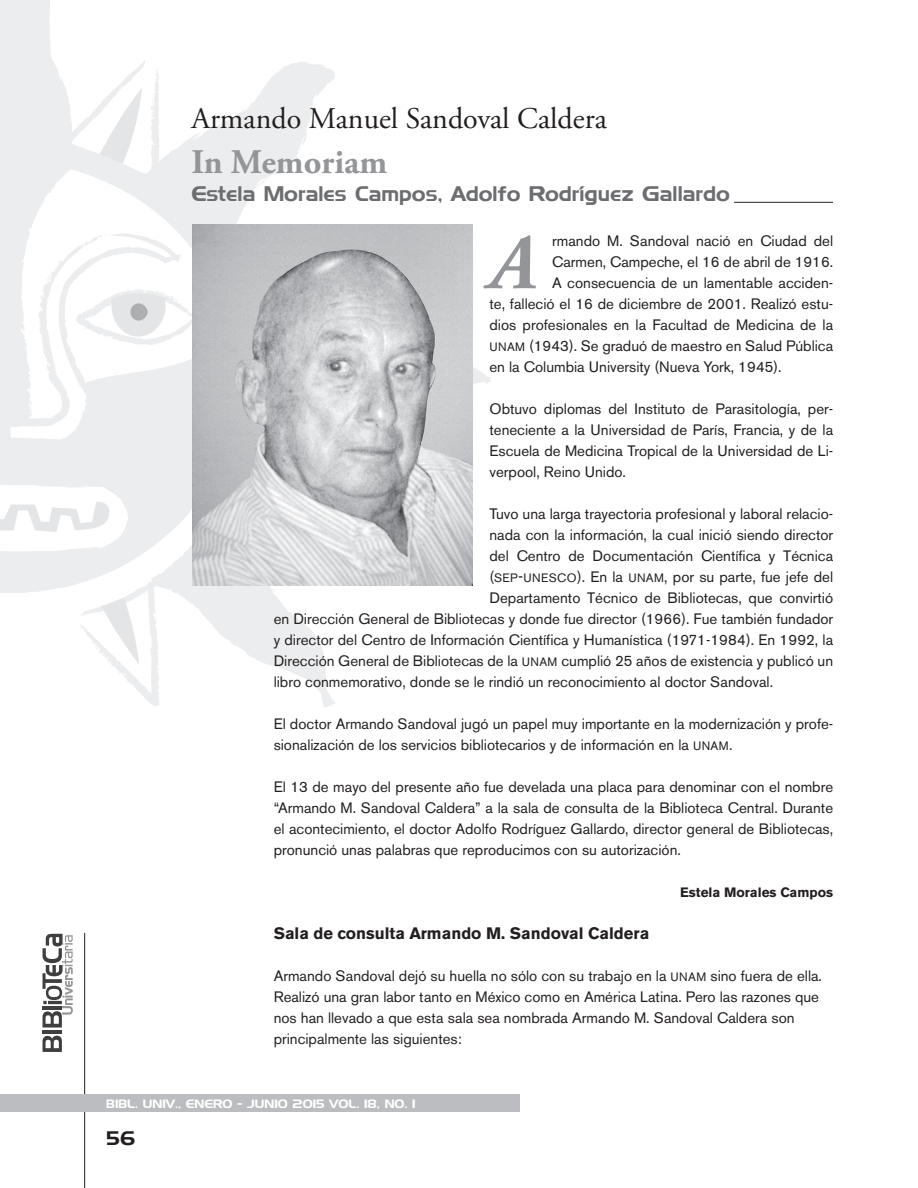
<style>
.page{position:relative;width:918px;height:1188px;background:#fff}
.page>*{position:absolute;margin:0;border:0;box-sizing:border-box;transform-origin:0 0}
.CUERPO_-_español{font:italic 700 78.3px "Adobe Garamond Pro";color:#939598}
.TITULO_-_parte_grand{font:700 34.5px "Adobe Garamond Pro";color:#939598}
.TITULO_-_parte_chica{font:30px "Adobe Garamond Pro";color:#231f20}
.Autor{font:21px "Denmark";color:#6c6d70}
.t1{font:19.5px "Denmark";color:#231f20}
.Subtitulo_1{font:700 16.5px "Akzidenz Grotesk BE";color:#231f20}
.CUERPO_-_español-2{font:15px/21px "Akzidenz Grotesk BE";color:#231f20;text-align:justify}
.Subtitulo_1-2{font:15px/21px "Akzidenz Grotesk BE";color:#231f20}
.CUERPO_-_autor{font:700 13.5px "Akzidenz Grotesk BE";color:#231f20}
.t2{font:12px "Denmark";color:#fff}
.s1{font-size:12.15px}
.s2{font-size:17.25px}
</style>
<div class="page">
<svg style="left:0;top:0;width:491px;height:586px"></svg>
<svg style="left:0;top:60px;width:349px;height:648px"></svg>
<svg style="left:43px;top:1036px;width:19px;height:16px"></svg>
<hr style="left:43px;top:1030px;width:19px;height:4px;background:#3e3e3f">
<svg style="left:43px;top:934px;width:30px;height:94px"></svg>
<hr style="left:84px;top:933px;width:1px;height:255px;background:#231f20">
<div style="left:0;top:1094px;width:519px;height:17px;background:#bcbdc0"></div>
<img style="left:193px;top:225px;width:279px;height:360px">
<hr style="left:734px;top:202px;width:99px;height:1px;background:#231f20">
<p class="TITULO_-_parte_chica" style="left:191px;top:101px;width:417px">Armando Manuel Sandoval Caldera</p>
<p class="TITULO_-_parte_grand" style="left:191px;top:142px;width:197px">In Memoriam</p>
<p class="Autor" style="left:191px;top:181px;width:540px">Estela Morales Campos, Adolfo Rodríguez Gallardo</p>
<p class="CUERPO_-_español" style="left:490px;top:218px;width:49px">A</p>
<p class="CUERPO_-_español-2" style="left:552px;top:230px;width:283px">rmando M. Sandoval nació en Ciudad del</p>
<p class="CUERPO_-_español-2" style="left:552px;top:251px;width:283px">Carmen, Campeche, el 16 de abril de 1916.</p>
<p class="CUERPO_-_español-2" style="left:552px;top:272px;width:283px">A consecuencia de un lamentable acciden-</p>
<p class="CUERPO_-_español-2" style="left:490px;top:293px;width:345px">te, falleció el 16 de diciembre de 2001. Realizó estu-</p>
<p class="CUERPO_-_español-2" style="left:490px;top:314px;width:345px">dios profesionales en la Facultad de Medicina de la</p>
<p class="CUERPO_-_español-2" style="left:490px;top:335px;width:345px"><span class="s1">UNAM</span> (1943). Se graduó de maestro en Salud Pública</p>
<p class="CUERPO_-_español-2" style="left:490px;top:356px;width:294px">en la Columbia University (Nueva York, 1945).</p>
<p class="CUERPO_-_español-2" style="left:490px;top:398px;width:345px">Obtuvo diplomas del Instituto de Parasitología, per&shy;teneciente a la Universidad de París, Francia, y de la Escuela de Medicina Tropical de la Universidad de Li&shy;verpool, Reino Unido.</p>
<p class="CUERPO_-_español-2" style="left:490px;top:503px;width:345px">Tuvo una larga trayectoria profesional y laboral relacio-</p>
<p class="CUERPO_-_español-2" style="left:490px;top:524px;width:345px">nada con la información, la cual inició siendo director</p>
<p class="CUERPO_-_español-2" style="left:490px;top:545px;width:345px">del Centro de Documentación Científica y Técnica</p>
<p class="CUERPO_-_español-2" style="left:490px;top:566px;width:345px">(<span class="s1">SEP</span><span class="s2">-</span><span class="s1">UNESCO</span>). En la <span class="s1">UNAM</span>, por su parte, fue jefe del</p>
<p class="CUERPO_-_español-2" style="left:490px;top:587px;width:345px">Departamento Técnico de Bibliotecas, que convirtió</p>
<p class="CUERPO_-_español-2" style="left:274px;top:608px;width:561px">en Dirección General de Bibliotecas y donde fue director (1966). Fue también fundador</p>
<p class="CUERPO_-_español-2" style="left:274px;top:629px;width:561px">y director del Centro de Información Científica y Humanística (1971-1984). En 1992, la</p>
<p class="CUERPO_-_español-2" style="left:274px;top:650px;width:561px">Dirección General de Bibliotecas de la <span class="s1">UNAM</span> cumplió 25 años de existencia y publicó un</p>
<p class="CUERPO_-_español-2" style="left:274px;top:671px;width:501px">libro conmemorativo, donde se le rindió un reconocimiento al doctor Sandoval.</p>
<p class="CUERPO_-_español-2" style="left:274px;top:713px;width:561px">El doctor Armando Sandoval jugó un papel muy importante en la modernización y profe&shy;sionalización de los servicios bibliotecarios y de información en la <span class="s1">UNAM</span>.</p>
<p class="CUERPO_-_español-2" style="left:274px;top:776px;width:561px">El 13 de mayo del presente año fue develada una placa para denominar con el nombre “Armando M. Sandoval Caldera” a la sala de consulta de la Biblioteca Central. Durante el acontecimiento, el doctor Adolfo Rodríguez Gallardo, director general de Bibliotecas, pronunció unas palabras que reproducimos con su autorización.</p>
<p class="CUERPO_-_autor" style="left:680px;top:885px;width:155px">Estela Morales Campos</p>
<p class="Subtitulo_1" style="left:274px;top:924px;width:377px">Sala de consulta Armando M. Sandoval Caldera</p>
<p class="Subtitulo_1-2" style="left:274px;top:965px;width:550px">Armando Sandoval dejó su huella no sólo con su trabajo en la <span class="s1">UNAM</span> sino fuera de ella.<br>Realizó una gran labor tanto en México como en América Latina. Pero las razones que nos han llevado a que esta sala sea nombrada Armando M. Sandoval Caldera son principalmente las siguientes:</p>
<p class="t2" style="left:106px;top:1096px;width:311px">BIBL. UNIV., ENERO - JUNIO 2015 VOL. 18, NO. 1</p>
<p class="t1" style="left:106px;top:1127px;width:30px">56</p>
</div>
